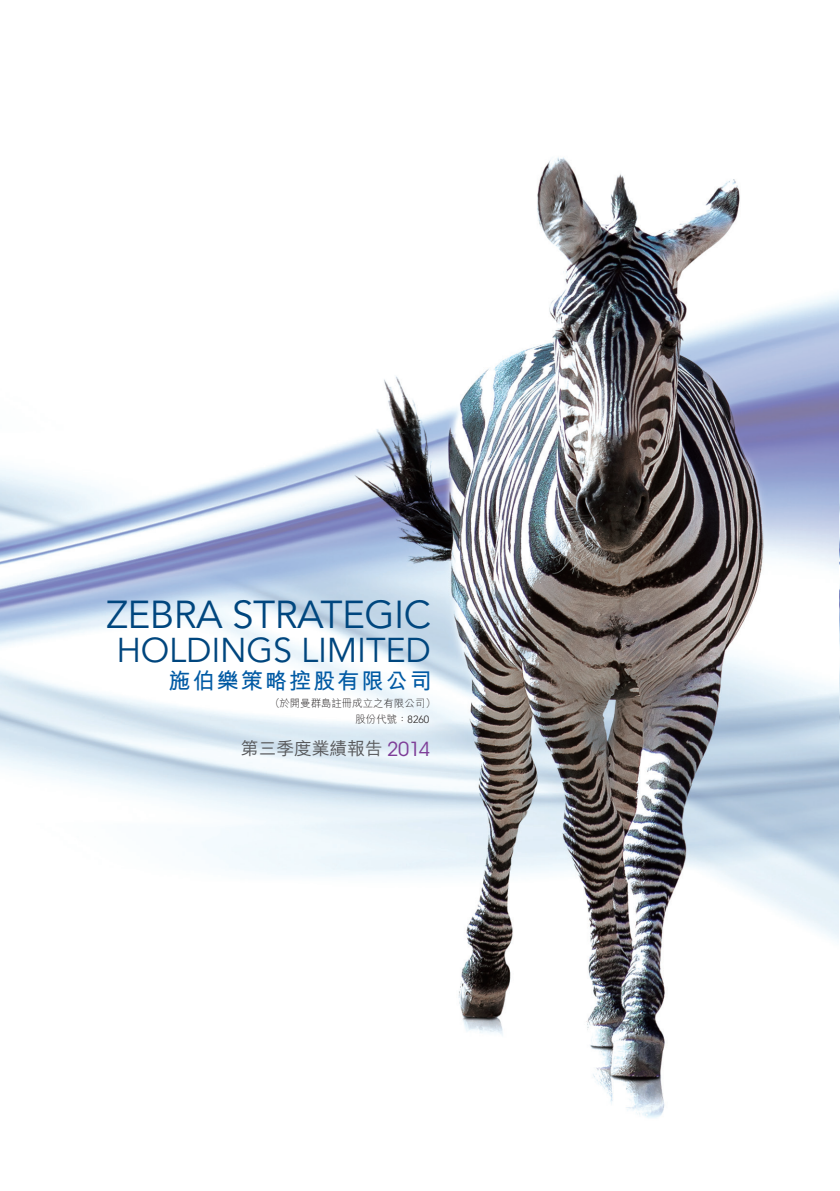
<style>
.page{position:relative;width:840px;height:1191px;background:#fff}
.page>*{position:absolute;margin:0;border:0;box-sizing:border-box;transform-origin:0 0}
.t1{font:38.6px "Avenir LT Std";letter-spacing:-.015em;color:#00467e}
.t2{font:34.2px "Avenir LT Std";letter-spacing:-.005em;color:#00467e}
.t3{font:700 22.4px "M Hei HK";letter-spacing:.08em;color:#015aa4}
.t4{font:500 17.8px "M Hei HK";letter-spacing:-.01em;color:#57585a}
.t5{font:300 10.4px/15.2px "M Hei HK";color:#231f20}
.s1{font-family:"Avenir LT Std"}
.s2{font-family:"ITC Avant Garde Std";font-weight:400;font-size:19.4px;color:#7e3e98}
</style>
<div class="page">
<img style="left:0;top:157px;width:839px;height:961px">
<img style="left:839px;top:0;width:1px;height:1191px">
<h1 class="t1" style="left:107px;top:592px;width:326px">ZEBRA STRATEGIC</h1>
<h2 class="t2" style="left:116px;top:631px;width:316px">HOLDINGS LIMITED</h2>
<h3 class="t3" style="left:168px;top:664px;width:265px">施伯樂策略控股有限公司</h3>
<p class="t5" style="left:355px;top:696px;width:82px;text-indent:-86px">（於開曼群島註冊成立之有限公司(股份代號：<span class="s1">8260</span></p>
<h3 class="t4" style="left:241px;top:735px;width:191px">第三季度業績報告 <span class="s2">2014</span></h3>
</div>
